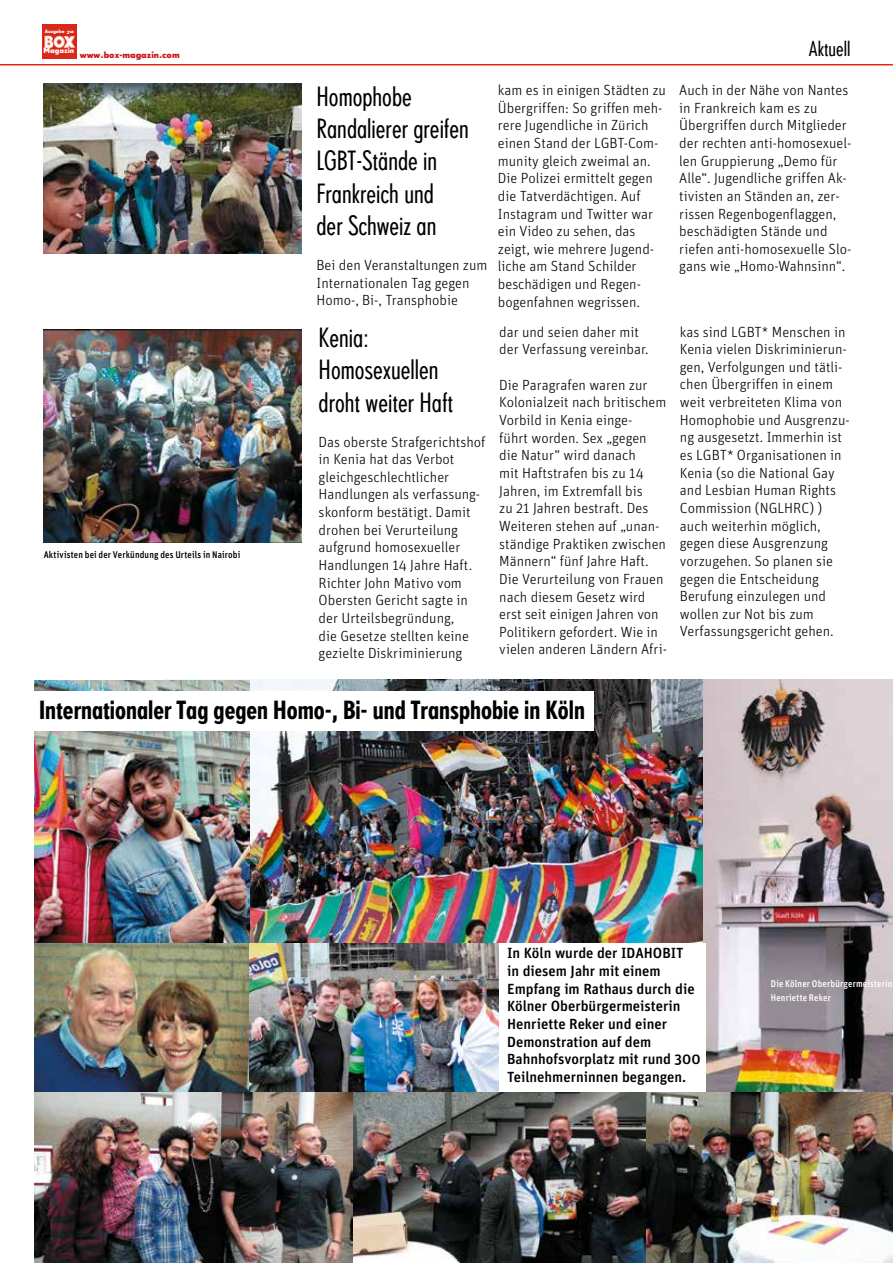
<style>
.page{position:relative;width:893px;height:1263px;background:#fff}
.page>*{position:absolute;margin:0;border:0;box-sizing:border-box;transform-origin:0 0}
.t1{font:condensed 27px/32.4px "Super Grotesk A";color:#000}
.t2{font:500 condensed 25.5px "Super Grotesk C";color:#000}
.t3{font:condensed 21px "Super Grotesk A";color:#000}
.t4{font:300 14.7px/17.7px "Unit";color:#000}
.t5{font:500 14.7px/17.7px "Unit";color:#000}
.t6{font:500 9.75px "Unit";letter-spacing:.02em;color:#000;scale:.9 1}
.t7{font:500 9.75px/14.4px "Unit";letter-spacing:.02em;color:#fff;scale:.9 1}
.t8{font:700 9px "Super Grotesk C";color:#cd1719}
.t9{font:700 7.5px "Super Grotesk C";color:#fff}
.t10{font:700 4.8px "Super Grotesk C";letter-spacing:-.01em;color:#fff}
</style>
<div class="page">
<img style="left:43px;top:24px;width:33px;height:34px">
<hr style="left:0;top:64px;width:893px;height:1px;background:#e42413">
<img style="left:35px;top:1091px;width:858px;height:172px">
<img style="left:44px;top:83px;width:258px;height:170px">
<img style="left:44px;top:329px;width:258px;height:213px">
<img style="left:703px;top:679px;width:190px;height:413px">
<img style="left:164px;top:679px;width:539px;height:264px">
<img style="left:35px;top:680px;width:215px;height:263px">
<img style="left:34px;top:943px;width:216px;height:148px">
<img style="left:250px;top:943px;width:249px;height:149px">
<div style="left:31px;top:691px;width:563px;height:40px;background:#fff"></div>
<div style="left:499px;top:943px;width:206px;height:149px;background:#fff"></div>
<p class="t10" style="left:45px;top:29px;width:31px">Ausgabe 312</p>
<p class="t9" style="left:44px;top:47px;width:32px">Magazin</p>
<h3 class="t3" style="left:809px;top:36px;width:43px">Aktuell</h3>
<h1 class="t1" style="left:317px;top:80px;width:154px">Homophobe<br>Randalierer greifen<br>LGBT-Stände in<br>Frankreich und<br>der Schweiz an</h1>
<p class="t4" style="left:317px;top:256px;width:172px">Bei den Veranstaltungen zum<br>Internationalen Tag gegen<br>Homo-, Bi-, Transphobie</p>
<p class="t8" style="left:80px;top:51px;width:101px">www.box-magazin.com</p>
<p class="t4" style="left:498px;top:81px;width:170px">kam es in einigen Städten zu<br>Übergriffen: So griffen meh&shy;rere Jugendliche in Zürich einen Stand der LGBT-Com&shy;munity gleich zweimal an.<br>Die Polizei ermittelt gegen die Tatverdächtigen. Auf<br>Instagram und Twitter war ein Video zu sehen, das zeigt, wie mehrere Jugend&shy;liche am Stand Schilder beschädigen und Regen&shy;bogenfahnen wegrissen.</p>
<p class="t4" style="left:679px;top:81px;width:174px">Auch in der Nähe von Nantes in Frankreich kam es zu<br>Übergriffen durch Mitglieder der rechten anti-homosexuel&shy;len Gruppierung „Demo für<br>Alle“. Jugendliche griffen Ak&shy;tivisten an Ständen an, zer&shy;rissen Regenbogenflaggen, beschädigten Stände und riefen anti-homosexuelle Slo&shy;gans wie „Homo-Wahnsinn“.</p>
<p class="t6" style="left:44px;top:549px;width:220px">Aktivisten bei der Verkündung des Urteils in Nairobi</p>
<h1 class="t1" style="left:319px;top:321px;width:136px">Kenia:<br>Homosexuellen droht weiter Haft</h1>
<p class="t4" style="left:319px;top:432px;width:168px">Das oberste Strafgerichtshof in Kenia hat das Verbot gleichgeschlechtlicher<br>Handlungen als verfassung&shy;skonform bestätigt. Damit drohen bei Verurteilung aufgrund homosexueller<br>Handlungen 14 Jahre Haft.<br>Richter John Mativo vom<br>Obersten Gericht sagte in der Urteilsbegründung,<br>die Gesetze stellten keine gezielte Diskriminierung</p>
<p class="t4" style="left:499px;top:322px;width:151px">dar und seien daher mit der Verfassung vereinbar.</p>
<p class="t4" style="left:499px;top:376px;width:169px">Die Paragrafen waren zur<br>Kolonialzeit nach britischem<br>Vorbild in Kenia einge-<br>führt worden. Sex „gegen die Natur“ wird danach<br>mit Haftstrafen bis zu 14<br>Jahren, im Extremfall bis<br>zu 21 Jahren bestraft. Des<br>Weiteren stehen auf „unan&shy;ständige Praktiken zwischen<br>Männern“ fünf Jahre Haft.<br>Die Verurteilung von Frauen nach diesem Gesetz wird erst seit einigen Jahren von<br>Politikern gefordert. Wie in vielen anderen Ländern Afri-</p>
<p class="t4" style="left:680px;top:322px;width:171px">kas sind LGBT* Menschen in<br>Kenia vielen Diskriminierun&shy;gen, Verfolgungen und tätli&shy;chen Übergriffen in einem weit verbreiteten Klima von<br>Homophobie und Ausgrenzu&shy;ng ausgesetzt. Immerhin ist es LGBT* Organisationen in<br>Kenia (so die National Gay and Lesbian Human Rights<br>Commission (NGLHRC) ) auch weiterhin möglich, gegen diese Ausgrenzung vorzugehen. So planen sie gegen die Entscheidung<br>Berufung einzulegen und wollen zur Not bis zum<br>Verfassungsgericht gehen.</p>
<h2 class="t2" style="left:39px;top:699px;width:547px">Internationaler Tag gegen Homo-, Bi- und Transphobie in Köln</h2>
<p class="t5" style="left:507px;top:944px;width:195px">In Köln wurde der IDAHOBIT<br>in diesem Jahr mit einem<br>Empfang im Rathaus durch die<br>Kölner Oberbürgermeisterin<br>Henriette Reker und einer<br>Demonstration auf dem<br>Bahnhofsvorplatz mit rund 300<br>Teilnehmerninnen begangen.</p>
<p class="t7" style="left:771px;top:976px;width:137px">Die Kölner Oberbürgermeisterin<br>Henriette Reker</p>
</div>
